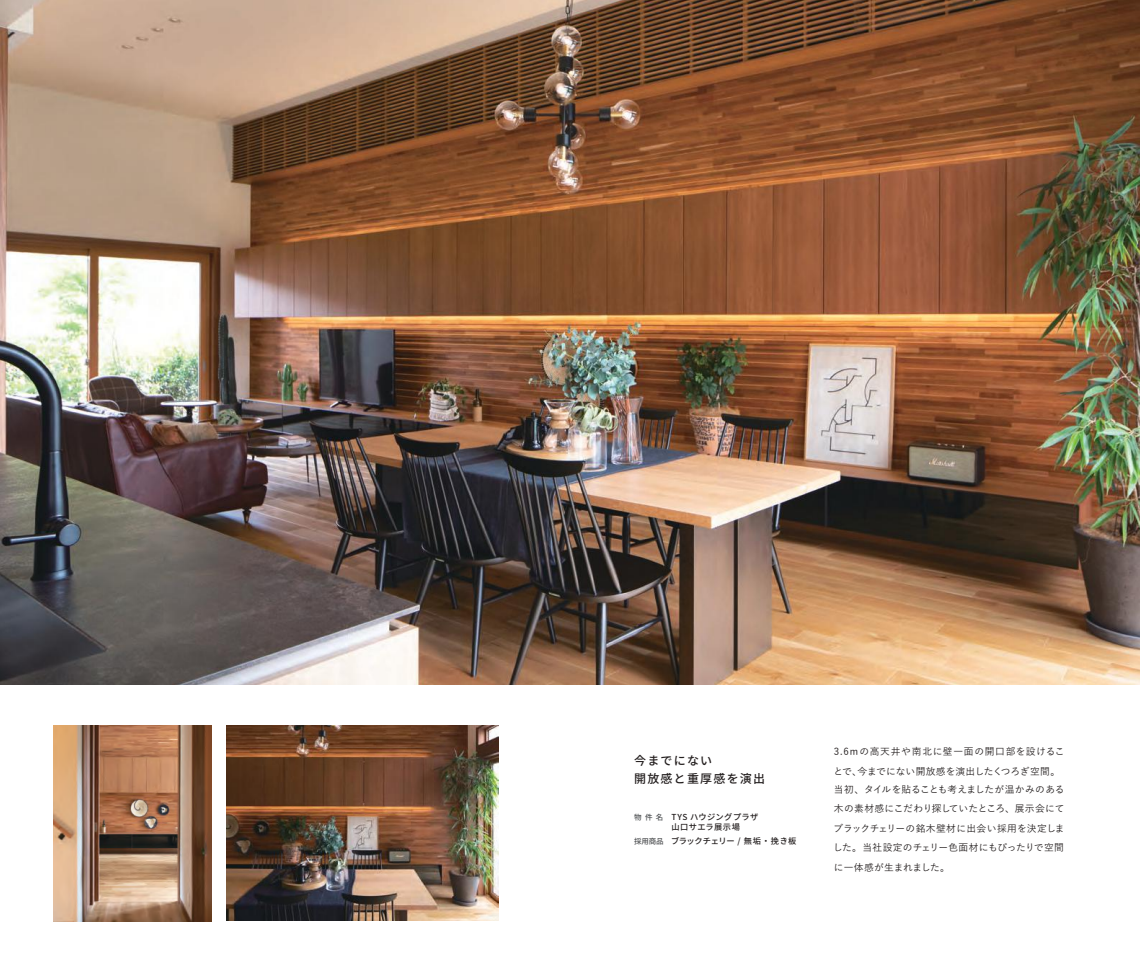
<style>
.page{position:relative;width:1140px;height:961px;background:#fff}
.page>*{position:absolute;margin:0;border:0;box-sizing:border-box;transform-origin:0 0}
.t1{font:500 12px/18px "Source Han Sans";letter-spacing:.1em;color:#241f1f}
.t2{font:500 9.75px/19.5px "Yu Go";letter-spacing:.035em;color:#241f1f}
.t3{font:500 8.25px/10.5px "Source Han Sans";letter-spacing:.035em;color:#241f1f}
.t4{font:500 8.25px "Source Han Sans";letter-spacing:-.025em;color:#241f1f}
.t5{font:500 7.5px "Source Han Sans";color:#4f5153}
.t6{font:500 7.5px "Source Han Sans";color:#4f5254}
</style>
<div class="page">
<img style="left:0;top:0;width:1140px;height:685px">
<img style="left:227px;top:725px;width:272px;height:196px">
<img style="left:53px;top:725px;width:159px;height:196px">
<p class="t1" style="left:634px;top:752px;width:132px">今までにない<br>開放感と重厚感を演出</p>
<p class="t6" style="left:634px;top:812px;width:31px">物件名</p>
<p class="t5" style="left:634px;top:837px;width:31px">採用商品</p>
<p class="t3" style="left:671px;top:812px;width:88px">TYS ハウジングプラザ山口サエラ展示場</p>
<p class="t4" style="left:671px;top:836px;width:127px">ブラックチェリー / 無垢・挽き板</p>
<p class="t2" style="left:833px;top:741px;width:233px">3.6ｍの高天井や南北に壁一面の開口部を設けることで、今までにない開放感を演出したくつろぎ空間。</p>
<p class="t2" style="left:833px;top:778px;width:233px;text-align:justify">当初、タイルを貼ることも考えましたが温かみのある木の素材感にこだわり探していたところ、展示会にてブラックチェリーの銘木壁材に出会い採用を決定しました。当社設定のチェリー色面材にもぴったりで空間に一体感が生まれました。</p>
</div>
